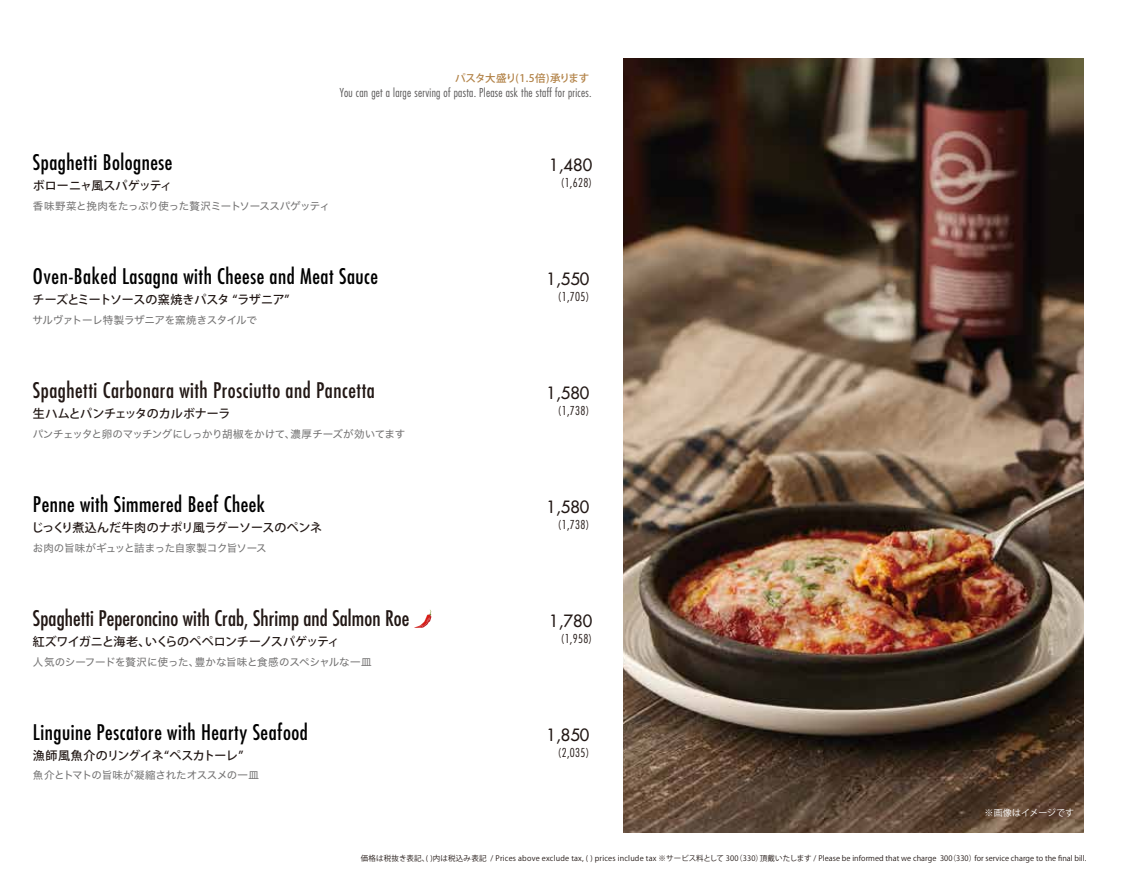
<style>
.page{position:relative;width:1139px;height:893px;background:#fff}
.page>*{position:absolute;margin:0;border:0;box-sizing:border-box;transform-origin:0 0}
.t1{font:condensed 21px "Futura Std";letter-spacing:.025em;color:#000}
.t2{font:condensed 21px "Futura Std";letter-spacing:.005em;color:#221815}
.t3{font:condensed 21px "Futura Std";letter-spacing:.025em;color:#221815}
.t4{font:500 16.5px "Futura Std";color:#221815}
.t5{font:500 12px "Koz Go Pr 6 N";letter-spacing:-.02em;color:#221815}
.t6{font:300 condensed 12px "Futura Std";letter-spacing:.025em;color:#595757}
.t7{font:300 condensed 12px "Futura Std";letter-spacing:.025em;color:#221815}
.t8{font:500 12px "Koz Go Pr 6 N";letter-spacing:-.045em;color:#221815}
.t9{font:500 12px "Koz Go Pr 6 N";letter-spacing:-.04em;color:#221815}
.t10{font:10.5px "Hiragino Sans W4";letter-spacing:-.025em;color:#727171}
.t11{font:10.5px "Hiragino Sans W4";letter-spacing:-.005em;color:#727171}
.t12{font:500 10.5px "Koz Go Pr 6 N";letter-spacing:-.035em;color:#b28247}
.t13{font:9px "Koz Go Pr 6 N";letter-spacing:-.005em;color:#fff}
.t14{font:7.5px "Koz Go Pr 6 N";letter-spacing:.005em;color:#221815}
</style>
<div class="page">
<img style="left:623px;top:59px;width:460px;height:774px">
<svg style="left:414px;top:609px;width:18px;height:19px"></svg>
<h3 class="t12" style="left:455px;top:72px;width:136px">パスタ大盛り(1.5倍)承ります</h3>
<h3 class="t6" style="left:339px;top:85px;width:253px">You can get a large serving of pasta. Please ask the staff for prices.</h3>
<h1 class="t1" style="left:33px;top:150px;width:141px">Spaghetti Bolognese</h1>
<h3 class="t5" style="left:33px;top:179px;width:141px">ボローニャ風スパゲッティ</h3>
<h3 class="t10" style="left:33px;top:197px;width:298px">香味野菜と挽肉をたっぷり使った贅沢ミートソーススパゲッティ</h3>
<h2 class="t4" style="left:549px;top:155px;width:44px">1,480</h2>
<h3 class="t7" style="left:560px;top:176px;width:33px">(1,628)</h3>
<h1 class="t1" style="left:33px;top:264px;width:347px">Oven-Baked Lasagna with Cheese and Meat Sauce</h1>
<h3 class="t5" style="left:33px;top:293px;width:258px">チーズとミートソースの窯焼きパスタ “ラザニア”</h3>
<h3 class="t10" style="left:33px;top:310px;width:226px">サルヴァトーレ特製ラザニアを窯焼きスタイルで</h3>
<h1 class="t3" style="left:33px;top:378px;width:343px">Spaghetti Carbonara with Prosciutto and Pancetta</h1>
<h3 class="t5" style="left:33px;top:407px;width:199px">生ハムとパンチェッタのカルボナーラ</h3>
<h3 class="t10" style="left:33px;top:424px;width:374px">パンチェッタと卵のマッチングにしっかり胡椒をかけて、濃厚チーズが効いてます</h3>
<h1 class="t1" style="left:33px;top:492px;width:234px">Penne with Simmered Beef Cheek</h1>
<h3 class="t5" style="left:32px;top:521px;width:292px">じっくり煮込んだ牛肉のナポリ風ラグーソースのペンネ</h3>
<h3 class="t10" style="left:33px;top:538px;width:235px">お肉の旨味がギュッと詰まった自家製コク旨ソース</h3>
<h1 class="t2" style="left:33px;top:606px;width:378px">Spaghetti Peperoncino with Crab, Shrimp and Salmon Roe</h1>
<h3 class="t8" style="left:33px;top:635px;width:308px">紅ズワイガニと海老、いくらのペペロンチーノスパゲッティ</h3>
<h3 class="t11" style="left:33px;top:652px;width:340px">人気のシーフードを贅沢に使った、豊かな旨味と食感のスペシャルな一皿</h3>
<h1 class="t1" style="left:33px;top:720px;width:276px">Linguine Pescatore with Hearty Seafood</h1>
<h3 class="t9" style="left:33px;top:749px;width:212px">漁師風魚介のリングイネ“ペスカトーレ”</h3>
<h3 class="t10" style="left:33px;top:766px;width:228px">魚介とトマトの旨味が凝縮されたオススメの一皿</h3>
<h2 class="t4" style="left:546px;top:269px;width:44px">1,550</h2>
<h3 class="t7" style="left:558px;top:290px;width:33px">(1,705)</h3>
<h2 class="t4" style="left:546px;top:382px;width:44px">1,580</h2>
<h3 class="t7" style="left:558px;top:404px;width:33px">(1,738)</h3>
<h2 class="t4" style="left:546px;top:497px;width:44px">1,580</h2>
<h3 class="t7" style="left:558px;top:518px;width:33px">(1,738)</h3>
<h2 class="t4" style="left:549px;top:610px;width:44px">1,780</h2>
<h3 class="t7" style="left:560px;top:632px;width:33px">(1,958)</h3>
<h2 class="t4" style="left:546px;top:725px;width:44px">1,850</h2>
<h3 class="t7" style="left:558px;top:746px;width:33px">(2,035)</h3>
<p class="t13" style="left:984px;top:807px;width:91px">※画像はイメージです</p>
<p class="t14" style="left:361px;top:854px;width:727px">価格は税抜き表記、( )内は税込み表記 / Prices above exclude tax, ( ) prices include tax ※サービス料として 300（330）頂戴いたします / Please be informed that we charge 300（330）for service charge to the final bill.</p>
</div>
